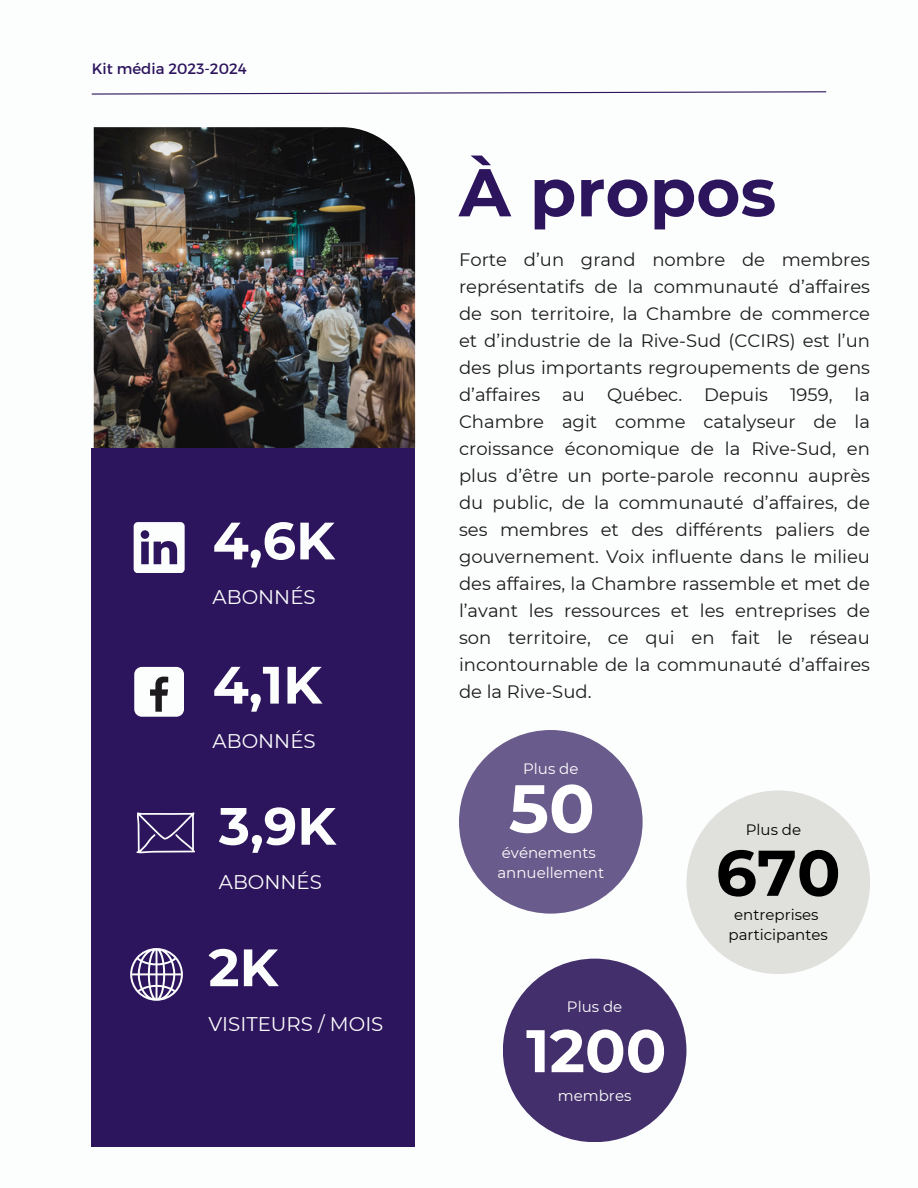
<style>
.page{position:relative;width:918px;height:1188px;background:#fff}
.page>*{position:absolute;margin:0;border:0;box-sizing:border-box;transform-origin:0 0}
.t1{font:700 67.5px "Montserrat";color:#2d155d}
.t2{font:700 67.5px "Montserrat";color:#fff}
.t3{font:700 64.5px "Montserrat";color:#000}
.t4{font:700 60px "Montserrat";color:#fff}
.t5{font:700 52.5px "Montserrat";color:#fcfdfd}
.t6{font:19.8px "Montserrat";color:#fcfdfd}
.t7{font:18px/27px "Montserrat";color:#1c1a1c;text-align:justify}
.t8{font:15px "Montserrat";color:#fff}
.t9{font:15px "Montserrat";color:#000}
.t10{font:15px "Montserrat";color:#2d155d}
</style>
<div class="page">
<svg style="left:91px;top:91px;width:736px;height:4px"></svg>
<img style="left:94px;top:127px;width:321px;height:322px">
<div style="left:92px;top:449px;width:323px;height:698px;background:#2d155d"></div>
<svg style="left:134px;top:522px;width:50px;height:51px"></svg>
<div style="left:134px;top:667px;width:50px;height:49px;background:#fcfdfd;border-radius:8px"></div>
<svg style="left:150px;top:677px;width:18px;height:35px"></svg>
<div style="left:459px;top:730px;width:184px;height:184px;background:#695b8b;border-radius:50%"></div>
<svg style="left:130px;top:948px;width:53px;height:53px"></svg>
<svg style="left:136px;top:812px;width:59px;height:42px"></svg>
<div style="left:686px;top:790px;width:184px;height:184px;background:#e0e1dc;border-radius:50%"></div>
<div style="left:503px;top:959px;width:183px;height:183px;background:#422f6b;border-radius:50%"></div>
<p class="t10" style="left:92px;top:59px;width:157px">Kit média 2023-2024</p>
<p class="t5" style="left:213px;top:509px;width:124px">4,6K</p>
<p class="t6" style="left:213px;top:585px;width:105px">ABONNÉS</p>
<h4 class="t5" style="left:213px;top:653px;width:111px">4,1K</h4>
<h3 class="t6" style="left:213px;top:729px;width:105px">ABONNÉS</h3>
<p class="t5" style="left:219px;top:794px;width:119px">3,9K</p>
<h4 class="t6" style="left:219px;top:870px;width:105px">ABONNÉS</h4>
<h3 class="t5" style="left:209px;top:935px;width:71px">2K</h3>
<p class="t6" style="left:209px;top:1011px;width:176px">VISITEURS / MOIS</p>
<h3 class="t1" style="left:459px;top:151px;width:319px">À propos</h3>
<h4 class="t7" style="left:459px;top:246px;width:413px">Forte d’un grand nombre de membres représentatifs de la communauté d’affaires de son territoire, la Chambre de commerce et d’industrie de la Rive-Sud (CCIRS) est l’un des plus importants regroupements de gens d’affaires au Québec. Depuis 1959, la Chambre agit comme catalyseur de la croissance économique de la Rive-Sud, en plus d’être un porte-parole reconnu auprès du public, de la communauté d’affaires, de ses membres et des différents paliers de gouvernement. Voix influente dans le milieu des affaires, la Chambre rassemble et met de l’avant les ressources et les entreprises de son territoire, ce qui en fait le réseau incontournable de la communauté d’affaires de la Rive-Sud.</h4>
<p class="t8" style="left:523px;top:759px;width:57px">Plus de</p>
<h3 class="t2" style="left:509px;top:767px;width:87px">50</h3>
<h4 class="t8" style="left:502px;top:843px;width:95px">événements</h4>
<h1 class="t8" style="left:497px;top:864px;width:108px">annuellement</h1>
<p class="t8" style="left:567px;top:998px;width:57px">Plus de</p>
<p class="t4" style="left:526px;top:1014px;width:142px">1200</p>
<h2 class="t8" style="left:558px;top:1086px;width:75px">membres</h2>
<h5 class="t9" style="left:746px;top:820px;width:57px">Plus de</h5>
<p class="t3" style="left:716px;top:833px;width:126px">670</p>
<p class="t9" style="left:734px;top:906px;width:86px">entreprises</p>
<p class="t9" style="left:729px;top:926px;width:101px">participantes</p>
</div>
